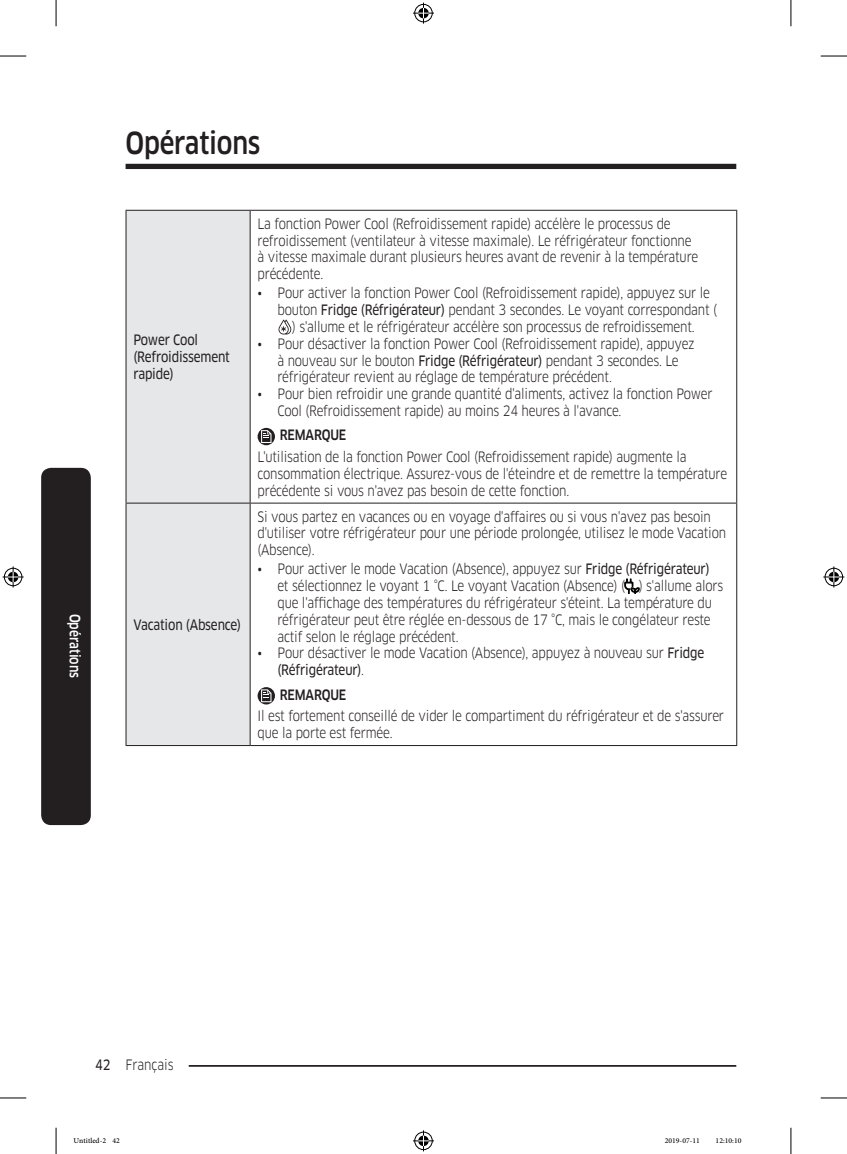
<style>
.page{position:relative;width:847px;height:1154px;background:#fff}
.page>*{position:absolute;margin:0;border:0;box-sizing:border-box;transform-origin:0 0}
.t1{font:500 29.75px "Samsung Clan Pro";letter-spacing:-.01em;color:#231f20;scale:.85 1}
.t2{font:14px/16.8px "Samsung Clan Pro";letter-spacing:-.015em;color:#231f20;scale:.85 1}
.t3{font:14px/16.8px "Samsung Clan Pro News";letter-spacing:-.015em;color:#231f20;scale:.85 1}
.DL_DT_Icon{font:500 14px "Samsung Clan Pro";letter-spacing:-.015em;color:#231f20;scale:.85 1}
.Sidebar{font:500 14px "Samsung Clan Pro";color:#fff;scale:.85 1}
.t4{font:10.5px "Adobe Arabic";color:#000}
.s1{font-family:"Samsung Clan Pro News"}
</style>
<div class="page">
<div style="left:125px;top:164px;width:611px;height:5px;background:#231f20"></div>
<hr style="left:125px;top:1065px;width:611px;height:2px;background:#231f20">
<div style="left:111px;top:1055px;width:78px;height:17px;background:#fff"></div>
<div style="left:41px;top:468px;width:50px;height:357px;background:#231f20;border-radius:10px"></div>
<div style="left:126px;top:211px;width:123px;height:534px;background:#e6e7e9"></div>
<hr style="left:125px;top:210px;width:125px;height:1px;background:#231f20">
<hr style="left:125px;top:211px;width:1px;height:292px;background:#231f20">
<hr style="left:250px;top:210px;width:486px;height:1px;background:#231f20">
<hr style="left:249px;top:211px;width:1px;height:292px;background:#231f20">
<hr style="left:736px;top:211px;width:1px;height:292px;background:#231f20">
<hr style="left:125px;top:503px;width:125px;height:1px;background:#231f20">
<hr style="left:125px;top:503px;width:1px;height:242px;background:#231f20">
<hr style="left:250px;top:503px;width:486px;height:1px;background:#231f20">
<hr style="left:249px;top:503px;width:1px;height:242px;background:#231f20">
<hr style="left:736px;top:503px;width:1px;height:242px;background:#231f20">
<hr style="left:125px;top:745px;width:125px;height:1px;background:#231f20">
<hr style="left:250px;top:745px;width:486px;height:1px;background:#231f20">
<svg style="left:278px;top:320px;width:14px;height:14px"></svg>
<svg style="left:257px;top:428px;width:18px;height:17px"></svg>
<svg style="left:261px;top:430px;width:10px;height:13px"></svg>
<svg style="left:624px;top:579px;width:15px;height:15px"></svg>
<svg style="left:257px;top:687px;width:18px;height:17px"></svg>
<svg style="left:261px;top:689px;width:10px;height:13px"></svg>
<svg style="left:0;top:56px;width:26px;height:1px"></svg>
<svg style="left:820px;top:56px;width:26px;height:1px"></svg>
<svg style="left:0;top:1097px;width:26px;height:1px"></svg>
<svg style="left:820px;top:1097px;width:26px;height:1px"></svg>
<svg style="left:56px;top:0;width:1px;height:26px"></svg>
<svg style="left:56px;top:1128px;width:1px;height:26px"></svg>
<svg style="left:790px;top:0;width:1px;height:26px"></svg>
<svg style="left:790px;top:1128px;width:1px;height:26px"></svg>
<svg style="left:413px;top:3px;width:21px;height:21px"></svg>
<svg style="left:413px;top:1130px;width:21px;height:21px"></svg>
<svg style="left:3px;top:566px;width:21px;height:21px"></svg>
<svg style="left:823px;top:566px;width:21px;height:21px"></svg>
<h1 class="t1" style="left:125px;top:125px;width:160px">Opérations</h1>
<p class="Sidebar" style="left:83px;top:613px;width:77px;rotate:90deg">Opérations</p>
<p class="t3" style="left:133px;top:332px;width:115px">Power Cool (Refroidissement rapide)</p>
<p class="t3" style="left:133px;top:616px;width:128px">Vacation (Absence)</p>
<p class="t2" style="left:257px;top:215px;width:520px">La fonction Power Cool (Refroidissement rapide) accélère le processus de refroidissement (ventilateur à vitesse maximale). Le réfrigérateur fonctionne à vitesse maximale durant plusieurs heures avant de revenir à la température précédente.</p>
<p class="t2" style="left:257px;top:285px;width:533px">• Pour activer la fonction Power Cool (Refroidissement rapide), appuyez sur le</p>
<p class="t2" style="left:277px;top:302px;width:518px">bouton <span class="s1">Fridge (Réfrigérateur)</span> pendant 3 secondes. Le voyant correspondant (</p>
<p class="t2" style="left:292px;top:318px;width:475px">) s'allume et le réfrigérateur accélère son processus de refroidissement.</p>
<p class="t2" style="left:277px;top:335px;width:492px;text-indent:-20px">• Pour désactiver la fonction Power Cool (Refroidissement rapide), appuyez à nouveau sur le bouton <span class="s1">Fridge (Réfrigérateur)</span> pendant 3 secondes. Le réfrigérateur revient au réglage de température précédent.</p>
<p class="t2" style="left:277px;top:386px;width:513px;text-indent:-20px">• Pour bien refroidir une grande quantité d'aliments, activez la fonction Power<br>Cool (Refroidissement rapide) au moins 24 heures à l'avance.</p>
<p class="DL_DT_Icon" style="left:280px;top:427px;width:80px">REMARQUE</p>
<p class="t2" style="left:257px;top:448px;width:554px">L'utilisation de la fonction Power Cool (Refroidissement rapide) augmente la consommation électrique. Assurez-vous de l'éteindre et de remettre la température précédente si vous n'avez pas besoin de cette fonction.</p>
<p class="t2" style="left:257px;top:508px;width:552px">Si vous partez en vacances ou en voyage d'affaires ou si vous n'avez pas besoin d'utiliser votre réfrigérateur pour une période prolongée, utilisez le mode Vacation (Absence).</p>
<p class="t2" style="left:277px;top:561px;width:525px;text-indent:-20px">• Pour activer le mode Vacation (Absence), appuyez sur <span class="s1">Fridge (Réfrigérateur) </span>et sélectionnez le voyant 1 °C. Le voyant Vacation (Absence) ( ) s'allume alors que l'affichage des températures du réfrigérateur s'éteint. La température du réfrigérateur peut être réglée en-dessous de 17 °C, mais le congélateur reste actif selon le réglage précédent.</p>
<p class="t2" style="left:277px;top:645px;width:503px;text-indent:-20px">• Pour désactiver le mode Vacation (Absence), appuyez à nouveau sur <span class="s1">Fridge (Réfrigérateur)</span>.</p>
<p class="DL_DT_Icon" style="left:280px;top:686px;width:80px">REMARQUE</p>
<p class="t2" style="left:257px;top:708px;width:550px">Il est fortement conseillé de vider le compartiment du réfrigérateur et de s'assurer que la porte est fermée.</p>
<p class="t2" style="left:95px;top:1056px;width:94px"><span class="s1">42</span> Français</p>
<p class="t4" style="left:74px;top:1133px;width:48px">Untitled-2 42</p>
<p class="t4" style="left:664px;top:1133px;width:37px">2019-07-11</p>
<p class="t4" style="left:715px;top:1133px;width:27px">12:10:10</p>
</div>
